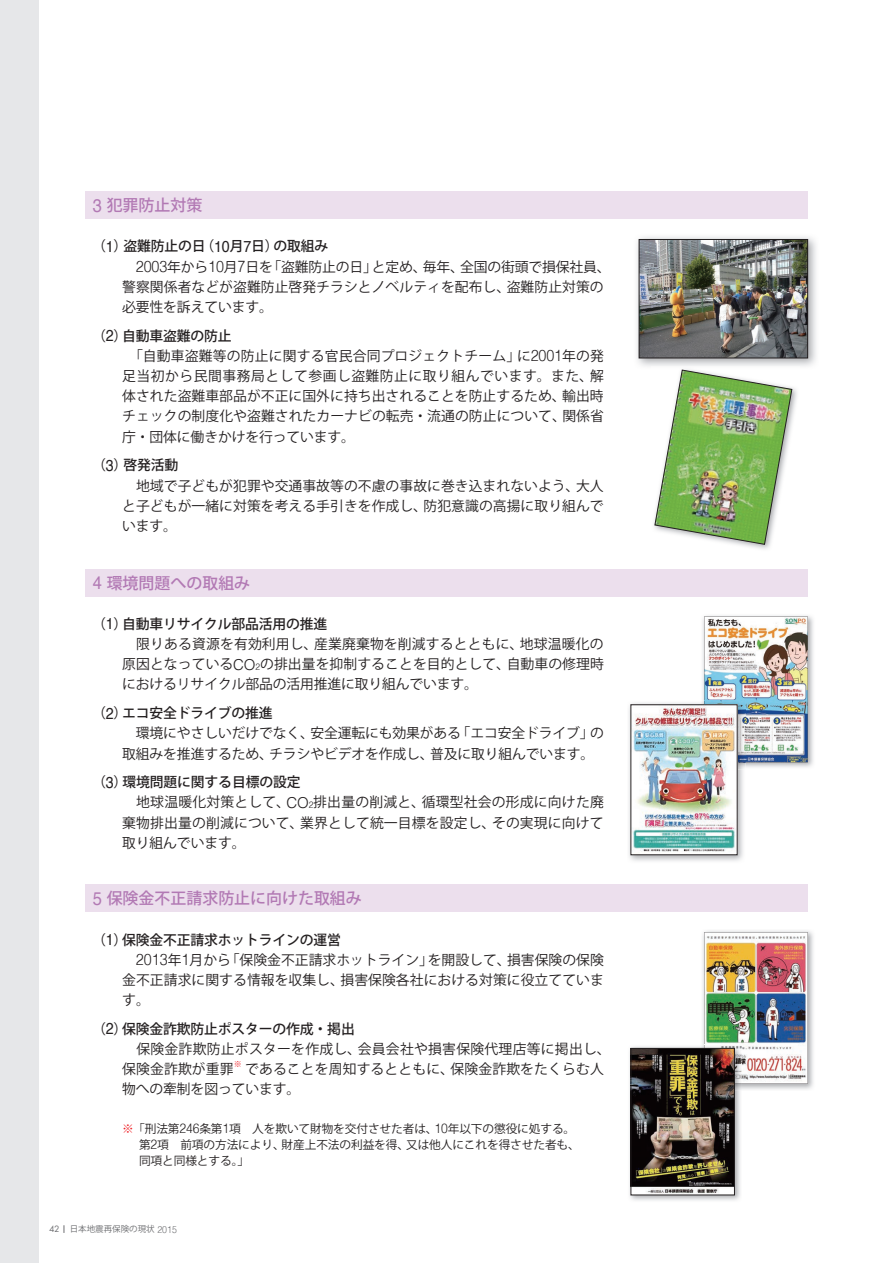
<style>
.page{position:relative;width:893px;height:1263px;background:#fff}
.page>*{position:absolute;margin:0;border:0;box-sizing:border-box;transform-origin:0 0}
.t1{font:500 15.9px "Koz Go Pro";color:#b279b4}
.t2{font:13.8px/20.2px "Koz Go Pro";letter-spacing:.005em;color:#231f20}
.t3{font:500 13.8px "Koz Go Pro";letter-spacing:-.01em;color:#231f20}
.t4{font:11.7px/15.9px "Koz Go Pro";letter-spacing:-.01em;color:#231f20}
.t5{font:8.55px "Koz Go Pro";color:#6c6d70}
.t6{font:8.1px "Koz Go Pro";color:#ee1d23}
.s1{font-family:"Helvetica";font-weight:400;font-size:18.3px}
.s2{font-family:"Helvetica";font-weight:400;font-size:15.9px}
.s3{font-family:"Helvetica";font-weight:300;font-size:15.9px}
.s4{font-weight:500}
.s5{font-family:"Helvetica";font-size:15.9px}
.s6{font-family:"Helvetica";font-weight:300;font-size:15px}
.s7{font-family:"Helvetica";font-weight:300;font-size:9.3px}
.s8{color:#ee1d23}
.s9{font-family:"Helvetica";font-weight:300;font-size:13.5px}
.s10{font-family:"Futura PT";font-size:9.6px}
.s11{font-family:"Helvetica";font-weight:300;font-size:9.75px}
</style>
<div class="page">
<div style="left:0;top:0;width:38px;height:1263px;background:#e6e7e9"></div>
<img style="left:702px;top:615px;width:111px;height:152px">
<img style="left:704px;top:617px;width:104px;height:145px">
<img style="left:637px;top:237px;width:179px;height:129px">
<img style="left:641px;top:241px;width:165px;height:115px">
<div style="left:639px;top:239px;width:169px;height:119px;border:1px solid #231f20"></div>
<div style="left:85px;top:191px;width:723px;height:28px;background:#ecdfed"></div>
<div style="left:85px;top:569px;width:723px;height:27px;background:#ecdfed"></div>
<div style="left:85px;top:884px;width:723px;height:28px;background:#ecdfed"></div>
<img style="left:654px;top:369px;width:143px;height:180px">
<img style="left:655px;top:370px;width:137px;height:175px">
<img style="left:629px;top:703px;width:114px;height:158px">
<img style="left:701px;top:701px;width:44px;height:69px">
<img style="left:704px;top:701px;width:41px;height:61px">
<img style="left:633px;top:707px;width:102px;height:146px">
<img style="left:702px;top:930px;width:111px;height:160px">
<img style="left:704px;top:932px;width:104px;height:151px">
<img style="left:629px;top:1046px;width:111px;height:155px">
<img style="left:701px;top:1045px;width:41px;height:46px">
<img style="left:633px;top:1050px;width:100px;height:143px">
<div style="left:631px;top:1048px;width:104px;height:147px;border:1px solid #231f20"></div>
<p class="t1" style="left:93px;top:195px;width:111px"><span class="s1">3</span> 犯罪防止対策</p>
<p class="t3" style="left:92px;top:237px;width:238px">（<span class="s2">1</span>）盗難防止の日（<span class="s2">10</span>月<span class="s2">7</span>日）の取組み</p>
<p class="t2" style="left:136px;top:257px;width:476px"><span class="s3">2003</span>年から<span class="s3">10</span>月<span class="s3">7</span>日を「盗難防止の日」と定め、毎年、全国の街頭で損保社員、</p>
<p class="t2" style="left:122px;top:277px;width:483px">警察関係者などが盗難防止啓発チラシとノベルティを配布し、盗難防止対策の</p>
<p class="t2" style="left:122px;top:297px;width:152px">必要性を訴えています。</p>
<p class="t2" style="left:122px;top:326px;width:483px;text-indent:-30px"><span class="s4">（</span><span class="s5">2</span><span class="s4">）自動車盗難の防止<br></span>　「自動車盗難等の防止に関する官民合同プロジェクトチーム」に<span class="s3">2001</span>年の発足当初から民間事務局として参画し盗難防止に取り組んでいます。また、解体された盗難車部品が不正に国外に持ち出されることを防止するため、輸出時チェックの制度化や盗難されたカーナビの転売・流通の防止について、関係省庁・団体に働きかけを行っています。</p>
<p class="t2" style="left:122px;top:455px;width:483px;text-indent:-30px"><span class="s4">（</span><span class="s5">3</span><span class="s4">）啓発活動<br></span>　地域で子どもが犯罪や交通事故等の不慮の事故に巻き込まれないよう、大人と子どもが一緒に対策を考える手引きを作成し、防犯意識の高揚に取り組んでいます。</p>
<p class="t1" style="left:93px;top:573px;width:159px"><span class="s1">4</span> 環境問題への取組み</p>
<p class="t2" style="left:122px;top:614px;width:483px;text-indent:-30px"><span class="s4">（</span><span class="s5">1</span><span class="s4">）自動車リサイクル部品活用の推進<br></span>　限りある資源を有効利用し、産業廃棄物を削減するとともに、地球温暖化の原因となっている<span class="s6">CO</span><span class="s7">2</span>の排出量を抑制することを目的として、自動車の修理時におけるリサイクル部品の活用推進に取り組んでいます。</p>
<p class="t2" style="left:122px;top:703px;width:483px;text-indent:-30px"><span class="s4">（</span><span class="s5">2</span><span class="s4">）エコ安全ドライブの推進<br></span>　環境にやさしいだけでなく、安全運転にも効果がある「エコ安全ドライブ」の取組みを推進するため、チラシやビデオを作成し、普及に取り組んでいます。</p>
<p class="t2" style="left:122px;top:772px;width:483px;text-indent:-30px"><span class="s4">（</span><span class="s5">3</span><span class="s4">）環境問題に関する目標の設定<br></span>　地球温暖化対策として、<span class="s6">CO</span><span class="s7">2</span>排出量の削減と、循環型社会の形成に向けた廃棄物排出量の削減について、業界として統一目標を設定し、その実現に向けて取り組んでいます。</p>
<p class="t1" style="left:93px;top:888px;width:271px"><span class="s1">5</span> 保険金不正請求防止に向けた取組み</p>
<p class="t3" style="left:92px;top:930px;width:251px">（<span class="s2">1</span>）保険金不正請求ホットラインの運営</p>
<p class="t2" style="left:136px;top:950px;width:469px"><span class="s3">2013</span>年<span class="s3">1</span>月から「保険金不正請求ホットライン」を開設して、損害保険の保険</p>
<p class="t2" style="left:122px;top:970px;width:483px">金不正請求に関する情報を収集し、損害保険各社における対策に役立てていま</p>
<p class="t2" style="left:122px;top:990px;width:29px">す。</p>
<p class="t2" style="left:122px;top:1019px;width:490px;text-indent:-30px"><span class="s4">（</span><span class="s5">2</span><span class="s4">）保険金詐欺防止ポスターの作成・掲出<br></span>　保険金詐欺防止ポスターを作成し、会員会社や損害保険代理店等に掲出し、保険金詐欺が重罪</p>
<p class="t6" style="left:234px;top:1059px;width:10px">※</p>
<p class="t2" style="left:122px;top:1059px;width:483px;text-indent:123px">であることを周知するとともに、保険金詐欺をたくらむ人物への牽制を図っています。</p>
<p class="t4" style="left:139px;top:1121px;width:442px;text-indent:-17px"><span class="s8">※</span>「刑法第<span class="s9">246</span>条第<span class="s9">1</span>項　人を欺いて財物を交付させた者は、<span class="s9">10</span>年以下の懲役に処する。第<span class="s9">2</span>項　前項の方法により、財産上不法の利益を得、又は他人にこれを得させた者も、同項と同様とする。」</p>
<p class="t5" style="left:49px;top:1224px;width:129px"><span class="s10">42</span> 日本地震再保険の現状 <span class="s11">2015</span></p>
</div>
